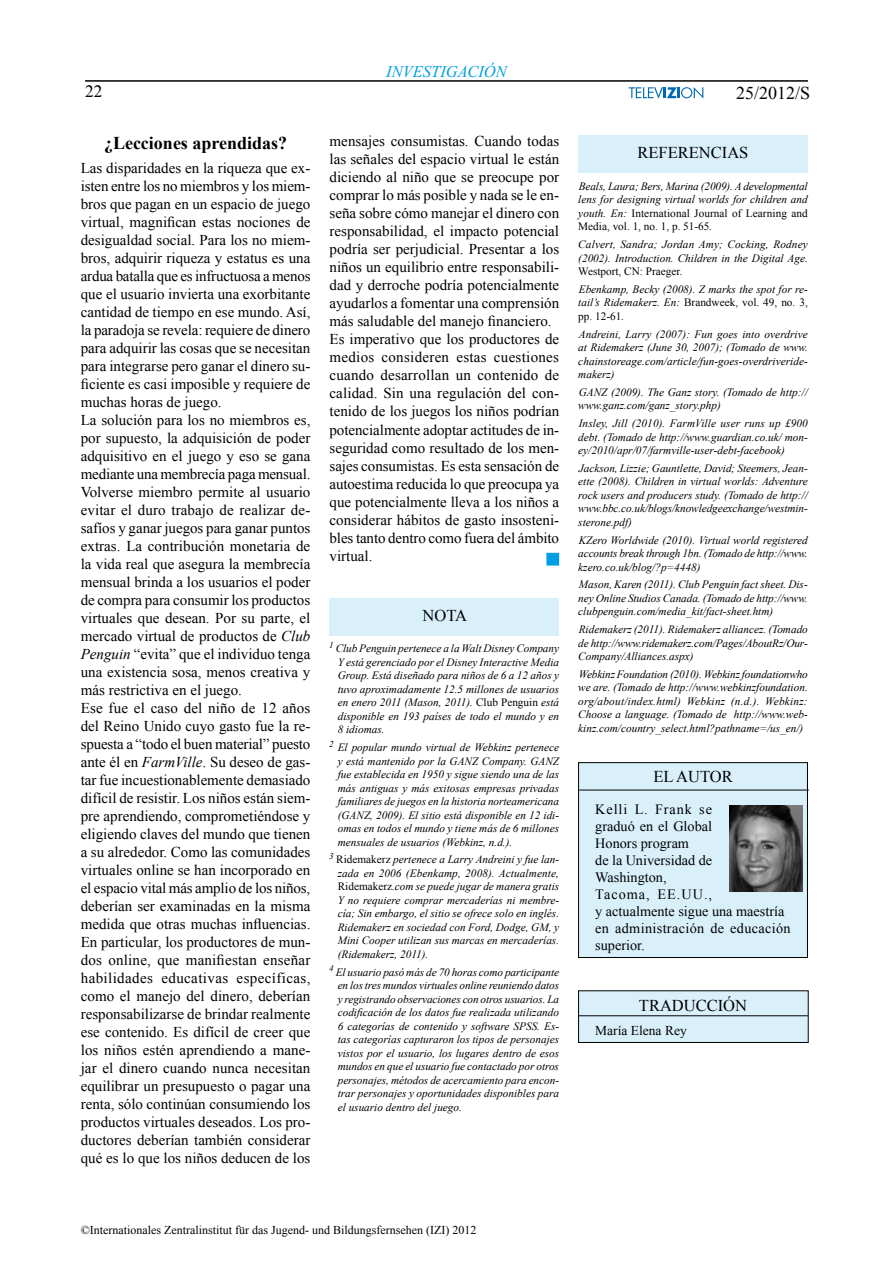
<style>
.page{position:relative;width:893px;height:1263px;background:#fff}
.page>*{position:absolute;margin:0;border:0;box-sizing:border-box;transform-origin:0 0}
.t1{font:700 18px "Times New Roman";color:#000}
.t2{font:18px "Times New Roman";color:#000}
.t3{font:17.25px "Times New Roman";color:#000}
.t4{font:16.5px "Times New Roman";color:#000}
.t5{font:italic 16.5px "Times New Roman CE";color:#009ee0}
.t6{font:15px/18px "Times New Roman";color:#000}
.t7{font:14.25px/17.1px "Times New Roman";color:#000}
.t8{font:13.5px "Times New Roman";color:#000}
.t9{font:12px "Times New Roman";color:#000}
.t10{font:italic 11.25px/13.5px "Times New Roman";color:#000;text-align:justify}
.s1{font-style:italic}
.s2{font-style:normal}
</style>
<div class="page">
<hr style="left:85px;top:80px;width:723px;height:2px;background:#000">
<div style="left:546px;top:553px;width:13px;height:13px;background:#009ee0;border:2px solid #009ee0"></div>
<div style="left:578px;top:991px;width:230px;height:51px;background:#d9f0fa"></div>
<div style="left:578px;top:990px;width:231px;height:53px;border:1px solid #000"></div>
<hr style="left:578px;top:1015px;width:230px;height:1px;background:#000">
<div style="left:330px;top:598px;width:229px;height:38px;background:#d9f0fa"></div>
<div style="left:578px;top:136px;width:230px;height:37px;background:#d9f0fa"></div>
<div style="left:578px;top:763px;width:229px;height:194px;background:#d9f0fa"></div>
<div style="left:578px;top:762px;width:230px;height:196px;border:1px solid #000"></div>
<hr style="left:579px;top:790px;width:230px;height:1px;background:#000">
<img style="left:729px;top:805px;width:74px;height:87px">
<svg style="left:629px;top:87px;width:74px;height:12px"></svg>
<h2 class="t3" style="left:85px;top:79px;width:19px">22</h2>
<h1 class="t1" style="left:104px;top:130px;width:185px">¿Lecciones aprendidas?</h1>
<p class="t6" style="left:81px;top:158px;width:231px">Las disparidades en la riqueza que ex&shy;isten entre los no miembros y los miem&shy;bros que pagan en un espacio de juego virtual, magnifican estas nociones de desigualdad social. Para los no miem&shy;bros, adquirir riqueza y estatus es una ardua batalla que es infructuosa a menos que el usuario invierta una exorbitante cantidad de tiempo en ese mundo. Así, la paradoja se revela: requiere de dinero para adquirir las cosas que se necesitan para integrarse pero ganar el dinero su&shy;ficiente es casi imposible y requiere de muchas horas de juego.<br>La solución para los no miembros es, por supuesto, la adquisición de poder adquisitivo en el juego y eso se gana mediante una membrecía paga mensual.<br>Volverse miembro permite al usuario evitar el duro trabajo de realizar de&shy;safíos y ganar juegos para ganar puntos extras. La contribución monetaria de la vida real que asegura la membrecía mensual brinda a los usuarios el poder de compra para consumir los productos virtuales que desean. Por su parte, el mercado virtual de productos de <span class="s1">Club Penguin</span> “evita” que el individuo tenga una existencia sosa, menos creativa y más restrictiva en el juego.<br>Ese fue el caso del niño de 12 años del Reino Unido cuyo gasto fue la re&shy;spuesta a “todo el buen material” puesto ante él en <span class="s1">FarmVille</span>. Su deseo de gas&shy;tar fue incuestionablemente demasiado difícil de resistir. Los niños están siem&shy;pre aprendiendo, comprometiéndose y eligiendo claves del mundo que tienen a su alrededor. Como las comunidades virtuales online se han incorporado en el espacio vital más amplio de los niños, deberían ser examinadas en la misma medida que otras muchas influencias.<br>En particular, los productores de mun&shy;dos online, que manifiestan enseñar habilidades educativas específicas, como el manejo del dinero, deberían responsabilizarse de brindar realmente ese contenido. Es difícil de creer que los niños estén aprendiendo a mane&shy;jar el dinero cuando nunca necesitan equilibrar un presupuesto o pagar una renta, sólo continúan consumiendo los productos virtuales deseados. Los pro&shy;ductores deberían también considerar qué es lo que los niños deducen de los</p>
<h3 class="t5" style="left:386px;top:62px;width:122px">INVESTIGACIÓN</h3>
<p class="t6" style="left:330px;top:132px;width:231px">mensajes consumistas. Cuando todas las señales del espacio virtual le están diciendo al niño que se preocupe por comprar lo más posible y nada se le en&shy;seña sobre cómo manejar el dinero con responsabilidad, el impacto potencial podría ser perjudicial. Presentar a los niños un equilibrio entre responsabili&shy;dad y derroche podría potencialmente ayudarlos a fomentar una comprensión más saludable del manejo financiero.<br>Es imperativo que los productores de medios consideren estas cuestiones cuando desarrollan un contenido de calidad. Sin una regulación del con&shy;tenido de los juegos los niños podrían potencialmente adoptar actitudes de in&shy;seguridad como resultado de los men&shy;sajes consumistas. Es esta sensación de autoestima reducida lo que preocupa ya que potencialmente lleva a los niños a considerar hábitos de gasto insosteni&shy;bles tanto dentro como fuera del ámbito virtual.</p>
<h3 class="t4" style="left:423px;top:604px;width:46px">NOTA</h3>
<p class="t10" style="left:338px;top:641px;width:223px;text-indent:-9px"><sup>1</sup> Club Penguin pertenece a la Walt Disney Company Y está gerenciado por el Disney Interactive Media Group. Está diseñado para niños de 6 a 12 años y tuvo aproximadamente 12.5 millones de usuarios en enero 2011 (Mason, 2011). <span class="s2">Club Penguin</span> está disponible en 193 países de todo el mundo y en 8 idiomas.</p>
<p class="t10" style="left:338px;top:740px;width:223px;text-indent:-9px"><sup>2</sup> El popular mundo virtual de Webkinz pertenece y está mantenido por la GANZ Company. GANZ fue establecida en 1950 y sigue siendo una de las más antiguas y más exitosas empresas privadas familiares de juegos en la historia norteamericana (GANZ, 2009). El sitio está disponible en 12 idi&shy;omas en todos el mundo y tiene más de 6 millones mensuales de usuarios (Webkinz, n.d.).</p>
<p class="t10" style="left:338px;top:852px;width:223px;text-indent:-9px"><sup>3</sup> <span class="s2">Ridemakerz</span> pertenece a Larry Andreini y fue lan&shy;zada en 2006 (Ebenkamp, 2008). Actualmente, <span class="s2">Ridemakerz</span>.com se puede jugar de manera gratis Y no requiere comprar mercaderías ni membre&shy;cía; Sin embargo, el sitio se ofrece solo en inglés.<br>Ridemakerz en sociedad con Ford, Dodge, GM, y Mini Cooper utilizan sus marcas en mercaderías. (Ridemakerz, 2011).</p>
<p class="t10" style="left:338px;top:965px;width:223px;text-indent:-9px"><sup>4</sup> El usuario pasó más de 70 horas como participante en los tres mundos virtuales online reuniendo datos y registrando observaciones con otros usuarios. La codificación de los datos fue realizada utilizando 6 categorías de contenido y software SPSS. Es&shy;tas categorías capturaron los tipos de personajes vistos por el usuario, los lugares dentro de esos mundos en que el usuario fue contactado por otros personajes, métodos de acercamiento para encon&shy;trar personajes y oportunidades disponibles para el usuario dentro del juego.</p>
<h1 class="t2" style="left:736px;top:80px;width:76px">25/2012/S</h1>
<h3 class="t4" style="left:638px;top:142px;width:112px">REFERENCIAS</h3>
<p class="t10" style="left:578px;top:179px;width:231px">Beals, Laura; Bers, Marina (2009). A developmental lens for designing virtual worlds for children and youth. En: <span class="s2">International Journal of Learning and Media, vol. 1, no. 1, p. 51-65</span>.</p>
<p class="t10" style="left:578px;top:237px;width:231px">Calvert, Sandra; Jordan Amy; Cocking, Rodney (2002). Introduction. Children in the Digital Age.<br><span class="s2">Westport, CN: Praeger</span>.</p>
<p class="t10" style="left:578px;top:282px;width:231px">Ebenkamp, Becky (2008). Z marks the spot for re&shy;tail’s Ridemakerz. En: <span class="s2">Brandweek, vol. 49, no. 3, pp. 12-61</span>.</p>
<p class="t10" style="left:578px;top:327px;width:231px">Andreini, Larry (2007): Fun goes into overdrive at Ridemakerz (June 30, 2007); (Tomado de www. chainstoreage.com/article/fun-goes-overdriveride&shy;makerz)</p>
<p class="t10" style="left:578px;top:385px;width:231px">GANZ (2009). The Ganz story. (Tomado de http:// www.ganz.com/ganz_story.php)</p>
<p class="t10" style="left:578px;top:416px;width:231px">Insley, Jill (2010). FarmVille user runs up £900 debt. (Tomado de http://www.guardian.co.uk/ mon&shy;ey/2010/apr/07/farmville-user-debt-facebook)</p>
<p class="t10" style="left:578px;top:461px;width:231px">Jackson, Lizzie; Gauntlette, David; Steemers, Jean&shy;ette (2008). Children in virtual worlds: Adventure rock users and producers study. (Tomado de http:// www.bbc.co.uk/blogs/knowledgeexchange/westmin&shy;sterone.pdf)</p>
<p class="t10" style="left:578px;top:533px;width:231px">KZero Worldwide (2010). Virtual world registered accounts break through 1bn. (Tomado de http://www. kzero.co.uk/blog/?p=4448)</p>
<p class="t10" style="left:578px;top:578px;width:231px">Mason, Karen (2011). Club Penguin fact sheet. Dis&shy;ney Online Studios Canada. (Tomado de http://www. clubpenguin.com/media_kit/fact-sheet.htm)</p>
<p class="t10" style="left:578px;top:622px;width:231px">Ridemakerz (2011). Ridemakerz alliancez. (Tomado de http://www.ridemakerz.com/Pages/AboutRz/Our-Company/Alliances.aspx)</p>
<p class="t10" style="left:578px;top:667px;width:231px">Webkinz Foundation (2010). Webkinz foundationwho we are. (Tomado de http://www.webkinzfoundation. org/about/index.html) Webkinz (n.d.). Webkinz:<br>Choose a language. (Tomado de http://www.web&shy;kinz.com/country_select.html?pathname=/us_en/)</p>
<h3 class="t4" style="left:653px;top:765px;width:81px">El AUTOR</h3>
<p class="t7" style="left:595px;top:800px;width:197px">Kelli L. Frank se<br>graduó en el Global<br>Honors program<br>de la Universidad de<br>Washington,<br>Tacoma, EE.UU.,<br>y actualmente sigue una maestría en administración de educación superior.</p>
<h3 class="t4" style="left:639px;top:994px;width:22px">Traducci</h3>
<h3 class="t4" style="left:723px;top:994px;width:22px">ón</h3>
<p class="t8" style="left:595px;top:1021px;width:93px">María Elena Rey</p>
<p class="t9" style="left:81px;top:1222px;width:397px">©Internationales Zentralinstitut für das Jugend- und Bildungsfernsehen (IZI) 2012</p>
</div>
